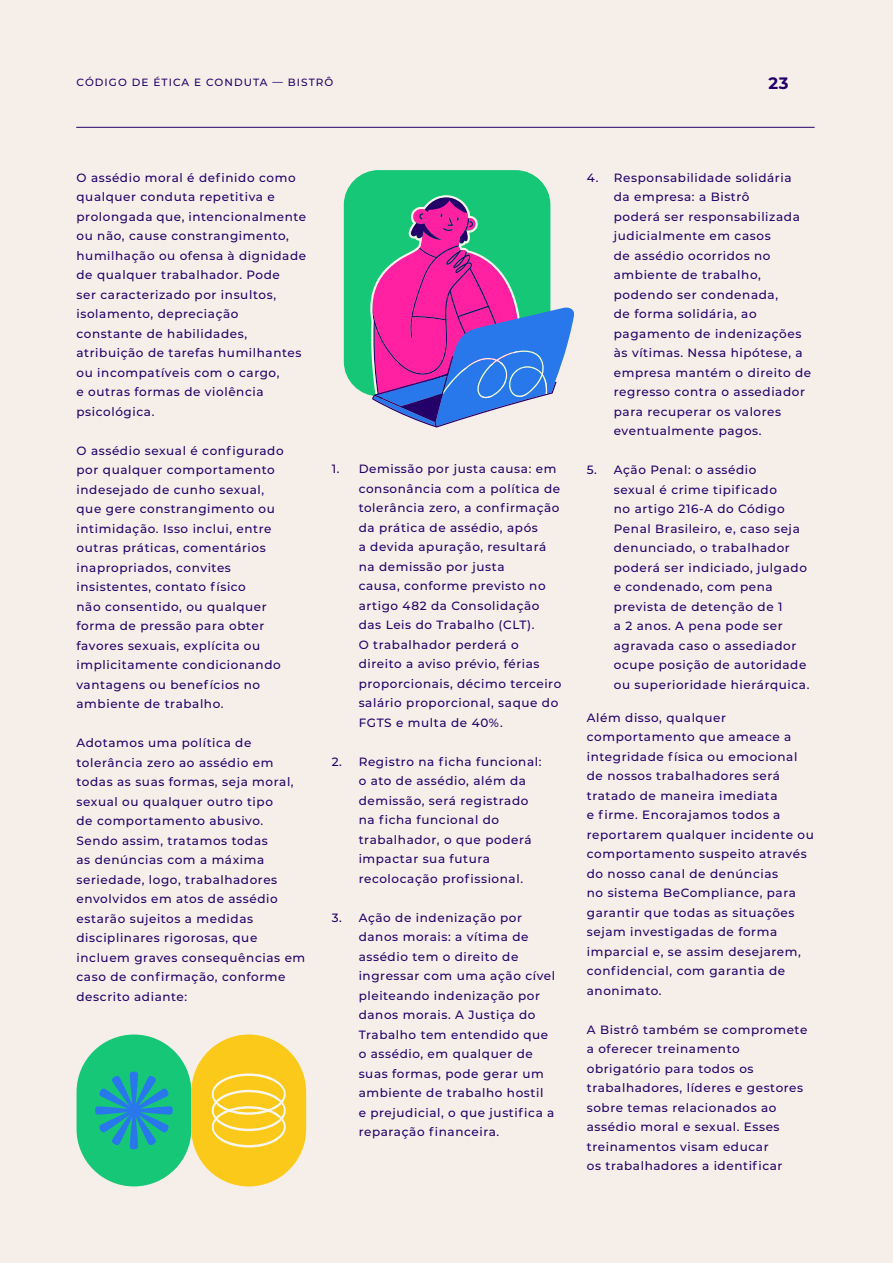
<style>
.page{position:relative;width:893px;height:1263px;background:#f6efe9}
.page>*{position:absolute;margin:0;border:0;box-sizing:border-box;transform-origin:0 0}
.t1{font:700 16.5px "Montserrat";color:#230068}
.t2{font:500 12px/19.5px "Montserrat";letter-spacing:.05em;color:#230068}
.t3{font:500 10.5px "Montserrat";letter-spacing:.1em;color:#230068}
</style>
<div class="page">
<hr style="left:77px;top:127px;width:737px;height:1px;background:#230068">
<div style="left:77px;top:1034px;width:114px;height:152px;background:#17c778;border-radius:57px"></div>
<div style="left:191px;top:1034px;width:115px;height:152px;background:#fac91a;border-radius:57px"></div>
<svg style="left:211px;top:1073px;width:75px;height:74px"></svg>
<svg style="left:95px;top:1071px;width:78px;height:79px"></svg>
<div style="left:344px;top:170px;width:206px;height:226px;background:#17c778;border-radius:35px"></div>
<svg style="left:370px;top:195px;width:204px;height:232px"></svg>
<p class="t3" style="left:77px;top:74px;width:258px">CÓDIGO DE ÉTICA E CONDUTA — BISTRÔ</p>
<h1 class="t1" style="left:768px;top:71px;width:21px">23</h1>
<p class="t2" style="left:77px;top:167px;width:231px">O assédio moral é definido como qualquer conduta repetitiva e prolongada que, intencionalmente ou não, cause constrangimento, humilhação ou ofensa à dignidade de qualquer trabalhador. Pode<br>ser caracterizado por insultos, isolamento, depreciação constante de habilidades, atribuição de tarefas humilhantes ou incompatíveis com o cargo,<br>e outras formas de violência psicológica.</p>
<p class="t2" style="left:77px;top:440px;width:209px">O assédio sexual é configurado por qualquer comportamento indesejado de cunho sexual, que gere constrangimento ou intimidação. Isso inclui, entre outras práticas, comentários inapropriados, convites insistentes, contato físico<br>não consentido, ou qualquer forma de pressão para obter favores sexuais, explícita ou implicitamente condicionando vantagens ou benefícios no ambiente de trabalho.</p>
<p class="t2" style="left:77px;top:733px;width:230px">Adotamos uma política de tolerância zero ao assédio em todas as suas formas, seja moral, sexual ou qualquer outro tipo<br>de comportamento abusivo.<br>Sendo assim, tratamos todas<br>as denúncias com a máxima seriedade, logo, trabalhadores envolvidos em atos de assédio estarão sujeitos a medidas disciplinares rigorosas, que incluem graves consequências em caso de confirmação, conforme descrito adiante:</p>
<p class="t2" style="left:359px;top:458px;width:204px;text-indent:-27px">1. Demissão por justa causa: em consonância com a política de tolerância zero, a confirmação da prática de assédio, após<br>a devida apuração, resultará na demissão por justa<br>causa, conforme previsto no artigo 482 da Consolidação das Leis do Trabalho (CLT).<br>O trabalhador perderá o direito a aviso prévio, férias proporcionais, décimo terceiro salário proporcional, saque do<br>FGTS e multa de 40%.</p>
<p class="t2" style="left:359px;top:751px;width:184px;text-indent:-27px">2. Registro na ficha funcional: o ato de assédio, além da demissão, será registrado na ficha funcional do trabalhador, o que poderá impactar sua futura recolocação profissional.</p>
<p class="t2" style="left:359px;top:907px;width:198px;text-indent:-27px">3. Ação de indenização por danos morais: a vítima de assédio tem o direito de ingressar com uma ação cível pleiteando indenização por danos morais. A Justiça do<br>Trabalho tem entendido que o assédio, em qualquer de suas formas, pode gerar um ambiente de trabalho hostil<br>e prejudicial, o que justifica a reparação financeira.</p>
<p class="t2" style="left:614px;top:167px;width:199px;text-indent:-27px">4. Responsabilidade solidária<br>da empresa: a Bistrô<br>poderá ser responsabilizada judicialmente em casos<br>de assédio ocorridos no ambiente de trabalho, podendo ser condenada,<br>de forma solidária, ao pagamento de indenizações às vítimas. Nessa hipótese, a empresa mantém o direito de regresso contra o assediador para recuperar os valores eventualmente pagos.</p>
<p class="t2" style="left:614px;top:460px;width:197px;text-indent:-27px">5. Ação Penal: o assédio<br>sexual é crime tipificado<br>no artigo 216-A do Código<br>Penal Brasileiro, e, caso seja denunciado, o trabalhador poderá ser indiciado, julgado e condenado, com pena prevista de detenção de 1<br>a 2 anos. A pena pode ser agravada caso o assediador ocupe posição de autoridade ou superioridade hierárquica.</p>
<p class="t2" style="left:587px;top:707px;width:228px">Além disso, qualquer comportamento que ameace a integridade física ou emocional de nossos trabalhadores será tratado de maneira imediata<br>e firme. Encorajamos todos a reportarem qualquer incidente ou comportamento suspeito através do nosso canal de denúncias<br>no sistema BeCompliance, para garantir que todas as situações sejam investigadas de forma imparcial e, se assim desejarem, confidencial, com garantia de anonimato.</p>
<p class="t2" style="left:587px;top:1019px;width:222px">A Bistrô também se compromete a oferecer treinamento obrigatório para todos os trabalhadores, líderes e gestores sobre temas relacionados ao assédio moral e sexual. Esses treinamentos visam educar<br>os trabalhadores a identificar</p>
</div>
